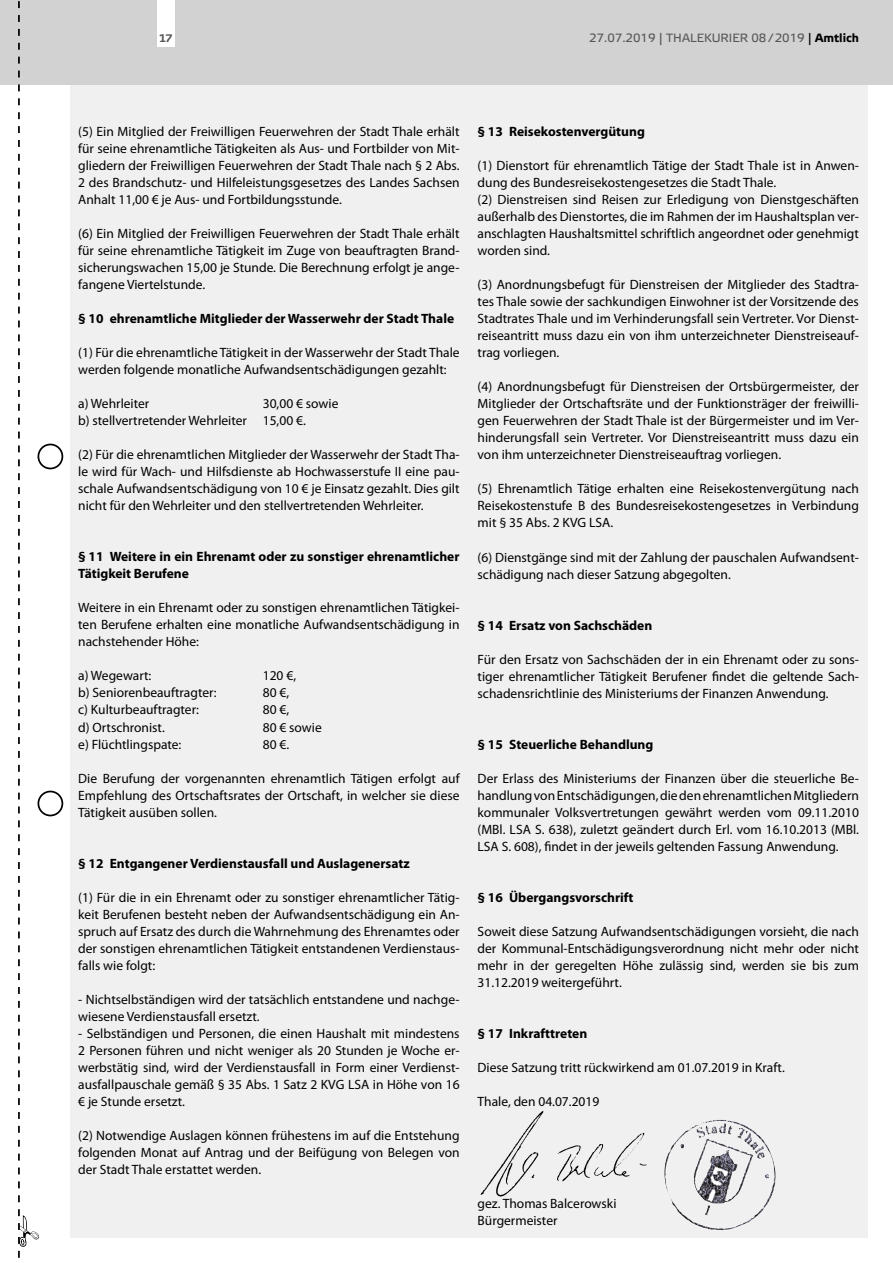
<style>
.page{position:relative;width:893px;height:1263px;background:#fff}
.page>*{position:absolute;margin:0;border:0;box-sizing:border-box;transform-origin:0 0}
.t1{font:13.5px/17px "Myriad Pro";color:#000;text-align:justify}
.t2{font:700 13.5px/17px "Myriad Pro";color:#000}
.t3{font:12px "Elektra Text Pro";color:#575756}
.t4{font:900 10.5px "Diavlo";color:#575756}
.s1{color:#000}
.s2{font-weight:700;color:#000}
</style>
<div class="page">
<div style="left:70px;top:0;width:797px;height:1237px;background:#f0f0f0"></div>
<div style="left:0;top:0;width:893px;height:85px;background:#d2d2d2"></div>
<div style="left:157px;top:0;width:17px;height:47px;background:#fff"></div>
<svg style="left:18px;top:1px;width:21px;height:1257px"></svg>
<div style="left:38px;top:444px;width:25px;height:25px;border:2px solid #000;border-radius:50%"></div>
<div style="left:38px;top:791px;width:25px;height:25px;border:2px solid #000;border-radius:50%"></div>
<img style="left:480px;top:1111px;width:167px;height:86px">
<img style="left:664px;top:1120px;width:112px;height:88px">
<p class="t4" style="left:160px;top:31px;width:14px">17</p>
<p class="t3" style="left:589px;top:32px;width:271px">27.07.2019 | THALEKURIER 08/2019 <span class="s1">|</span> <span class="s2">Amtlich</span></p>
<p class="t1" style="left:78px;top:123px;width:383px">(5) Ein Mitglied der Freiwilligen Feuerwehren der Stadt Thale erhält für seine ehrenamtliche Tätigkeiten als Aus- und Fortbilder von Mit&shy;gliedern der Freiwilligen Feuerwehren der Stadt Thale nach § 2 Abs.<br>2 des Brandschutz- und Hilfeleistungsgesetzes des Landes Sachsen Anhalt 11,00 € je Aus- und Fortbildungsstunde.</p>
<p class="t1" style="left:78px;top:225px;width:383px">(6) Ein Mitglied der Freiwilligen Feuerwehren der Stadt Thale erhält für seine ehrenamtliche Tätigkeit im Zuge von beauftragten Brand&shy;sicherungswachen 15,00 je Stunde. Die Berechnung erfolgt je ange&shy;fangene Viertelstunde.</p>
<p class="t2" style="left:78px;top:310px;width:377px">§ 10 ehrenamtliche Mitglieder der Wasserwehr der Stadt Thale</p>
<p class="t1" style="left:78px;top:344px;width:383px">(1) Für die ehrenamtliche Tätigkeit in der Wasserwehr der Stadt Thale werden folgende monatliche Aufwandsentschädigungen gezahlt:</p>
<p class="t1" style="left:78px;top:395px;width:73px">a) Wehrleiter</p>
<p class="t1" style="left:78px;top:395px;width:262px;text-indent:185px">30,00 € sowie b) stellvertretender Wehrleiter 15,00 €.</p>
<p class="t1" style="left:78px;top:446px;width:383px">(2) Für die ehrenamtlichen Mitglieder der Wasserwehr der Stadt Tha&shy;le wird für Wach- und Hilfsdienste ab Hochwasserstufe II eine pau&shy;schale Aufwandsentschädigung von 10 € je Einsatz gezahlt. Dies gilt nicht für den Wehrleiter und den stellvertretenden Wehrleiter.</p>
<p class="t2" style="left:78px;top:548px;width:383px">§ 11 Weitere in ein Ehrenamt oder zu sonstiger ehrenamtlicher<br>Tätigkeit Berufene</p>
<p class="t1" style="left:78px;top:599px;width:383px">Weitere in ein Ehrenamt oder zu sonstigen ehrenamtlichen Tätigkei&shy;ten Berufene erhalten eine monatliche Aufwandsentschädigung in nachstehender Höhe:</p>
<p class="t1" style="left:78px;top:667px;width:75px">a) Wegewart:</p>
<p class="t1" style="left:263px;top:667px;width:35px">120 €,</p>
<p class="t1" style="left:78px;top:684px;width:140px">b) Seniorenbeauftragter:</p>
<p class="t1" style="left:263px;top:684px;width:28px">80 €,</p>
<p class="t1" style="left:78px;top:701px;width:122px">c) Kulturbeauftragter:</p>
<p class="t1" style="left:263px;top:701px;width:28px">80 €,</p>
<p class="t1" style="left:78px;top:718px;width:88px">d) Ortschronist.</p>
<p class="t1" style="left:263px;top:718px;width:61px">80 € sowie</p>
<p class="t1" style="left:78px;top:735px;width:105px">e) Flüchtlingspate:</p>
<p class="t1" style="left:263px;top:735px;width:28px">80 €.</p>
<p class="t1" style="left:78px;top:769px;width:383px">Die Berufung der vorgenannten ehrenamtlich Tätigen erfolgt auf Empfehlung des Ortschaftsrates der Ortschaft, in welcher sie diese Tätigkeit ausüben sollen.</p>
<p class="t2" style="left:78px;top:854px;width:333px">§ 12 Entgangener Verdienstausfall und Auslagenersatz</p>
<p class="t1" style="left:78px;top:888px;width:383px">(1) Für die in ein Ehrenamt oder zu sonstiger ehrenamtlicher Tätig&shy;keit Berufenen besteht neben der Aufwandsentschädigung ein An&shy;spruch auf Ersatz des durch die Wahrnehmung des Ehrenamtes oder der sonstigen ehrenamtlichen Tätigkeit entstandenen Verdienstaus&shy;falls wie folgt:</p>
<p class="t1" style="left:78px;top:990px;width:383px">- Nichtselbständigen wird der tatsächlich entstandene und nachge&shy;wiesene Verdienstausfall ersetzt.</p>
<p class="t1" style="left:78px;top:1024px;width:383px">- Selbständigen und Personen, die einen Haushalt mit mindestens 2 Personen führen und nicht weniger als 20 Stunden je Woche er&shy;werbstätig sind, wird der Verdienstausfall in Form einer Verdienst&shy;ausfallpauschale gemäß § 35 Abs. 1 Satz 2 KVG LSA in Höhe von 16 € je Stunde ersetzt.</p>
<p class="t1" style="left:78px;top:1126px;width:383px">(2) Notwendige Auslagen können frühestens im auf die Entstehung folgenden Monat auf Antrag und der Beifügung von Belegen von der Stadt Thale erstattet werden.</p>
<p class="t2" style="left:478px;top:123px;width:169px">§ 13 Reisekostenvergütung</p>
<p class="t1" style="left:478px;top:157px;width:383px;text-align:left">(1) Dienstort für ehrenamtlich Tätige der Stadt Thale ist in Anwen&shy;dung des Bundesreisekostengesetzes die Stadt Thale.<br>(2) Dienstreisen sind Reisen zur Erledigung von Dienstgeschäften außerhalb des Dienstortes, die im Rahmen der im Haushaltsplan ver&shy;anschlagten Haushaltsmittel schriftlich angeordnet oder genehmigt worden sind.</p>
<p class="t1" style="left:478px;top:276px;width:383px">(3) Anordnungsbefugt für Dienstreisen der Mitglieder des Stadtra&shy;tes Thale sowie der sachkundigen Einwohner ist der Vorsitzende des Stadtrates Thale und im Verhinderungsfall sein Vertreter. Vor Dienst&shy;reiseantritt muss dazu ein von ihm unterzeichneter Dienstreiseauf&shy;trag vorliegen.</p>
<p class="t1" style="left:478px;top:378px;width:383px">(4) Anordnungsbefugt für Dienstreisen der Ortsbürgermeister, der Mitglieder der Ortschaftsräte und der Funktionsträger der freiwilli&shy;gen Feuerwehren der Stadt Thale ist der Bürgermeister und im Ver&shy;hinderungsfall sein Vertreter. Vor Dienstreiseantritt muss dazu ein von ihm unterzeichneter Dienstreiseauftrag vorliegen.</p>
<p class="t1" style="left:478px;top:480px;width:383px">(5) Ehrenamtlich Tätige erhalten eine Reisekostenvergütung nach Reisekostenstufe B des Bundesreisekostengesetzes in Verbindung mit § 35 Abs. 2 KVG LSA.</p>
<p class="t1" style="left:478px;top:548px;width:383px">(6) Dienstgänge sind mit der Zahlung der pauschalen Aufwandsent&shy;schädigung nach dieser Satzung abgegolten.</p>
<p class="t2" style="left:478px;top:616px;width:176px">§ 14 Ersatz von Sachschäden</p>
<p class="t1" style="left:478px;top:650px;width:383px">Für den Ersatz von Sachschäden der in ein Ehrenamt oder zu sons&shy;tiger ehrenamtlicher Tätigkeit Berufener findet die geltende Sach&shy;schadensrichtlinie des Ministeriums der Finanzen Anwendung.</p>
<p class="t2" style="left:478px;top:735px;width:177px">§ 15 Steuerliche Behandlung</p>
<p class="t1" style="left:478px;top:769px;width:383px">Der Erlass des Ministeriums der Finanzen über die steuerliche Be&shy;handlung von Entschädigungen, die den ehrenamtlichen Mitgliedern kommunaler Volksvertretungen gewährt werden vom 09.11.2010 (MBl. LSA S. 638), zuletzt geändert durch Erl. vom 16.10.2013 (MBl.<br>LSA S. 608), findet in der jeweils geltenden Fassung Anwendung.</p>
<p class="t2" style="left:478px;top:888px;width:157px">§ 16 Übergangsvorschrift</p>
<p class="t1" style="left:478px;top:922px;width:383px">Soweit diese Satzung Aufwandsentschädigungen vorsieht, die nach der Kommunal-Entschädigungsverordnung nicht mehr oder nicht mehr in der geregelten Höhe zulässig sind, werden sie bis zum 31.12.2019 weitergeführt.</p>
<p class="t2" style="left:478px;top:1024px;width:111px">§ 17 Inkrafttreten</p>
<p class="t1" style="left:478px;top:1059px;width:309px">Diese Satzung tritt rückwirkend am 01.07.2019 in Kraft.</p>
<p class="t1" style="left:478px;top:1093px;width:123px">Thale, den 04.07.2019</p>
<p class="t1" style="left:478px;top:1195px;width:140px">gez. Thomas Balcerowski<br>Bürgermeister</p>
</div>
